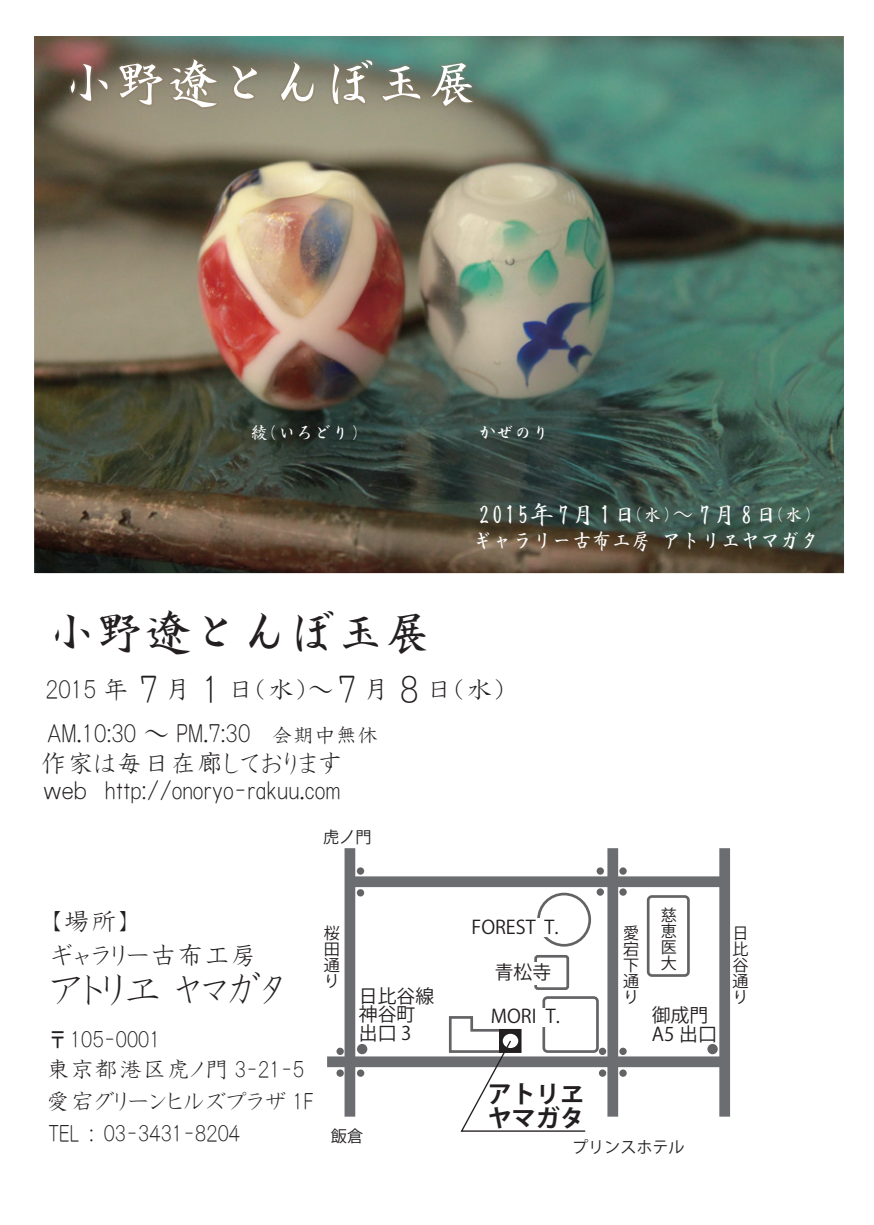
<style>
.page{position:relative;width:874px;height:1225px;background:#fff}
.page>*{position:absolute;margin:0;border:0;box-sizing:border-box;transform-origin:0 0}
.t1{font:52px "Arisawa Kaisho";color:#fff}
.t2{font:48px "Arisawa Kaisho";color:#231f20}
.t3{font:40.2px "HGP Kyokashotai";color:#231f20}
.t4{font:26.8px/43.4px "HGP Kyokashotai";color:#231f20}
.t5{font:26px "Arisawa Kaisho";letter-spacing:.05em;color:#fff}
.t6{font:24.2px/29.4px "HGP Kyokashotai";color:#231f20}
.t7{font:700 24.2px/24.2px "Koz Go Pro";color:#231f20}
.t8{font:22px "Arisawa Kaisho";color:#fff;scale:.9 1}
.t9{font:18.8px/18.8px "Koz Go Pro";color:#231f20}
.t10{font:18px "Arisawa Kaisho";color:#fff}
.t11{font:16px/16px "Koz Go Pro";color:#231f20;text-align:justify}
.s1{font-size:40.2px}
.s2{font-size:21.4px}
</style>
<div class="page">
<div style="left:344px;top:848px;width:11px;height:268px;background:#6c6d70"></div>
<div style="left:607px;top:848px;width:11px;height:268px;background:#6c6d70"></div>
<div style="left:719px;top:848px;width:10px;height:268px;background:#6c6d70"></div>
<div style="left:327px;top:1056px;width:397px;height:11px;background:#6c6d70"></div>
<div style="left:350px;top:876px;width:374px;height:11px;background:#6c6d70"></div>
<div style="left:537px;top:892px;width:53px;height:54px;border:3px solid #636366;border-radius:50%"></div>
<div style="left:542px;top:996px;width:56px;height:57px;border:3px solid #636366;border-radius:4px"></div>
<div style="left:534px;top:955px;width:35px;height:35px;border:3px solid #636366;border-radius:2px"></div>
<div style="left:356px;top:889px;width:8px;height:7px;background:#636366;border-radius:50%"></div>
<div style="left:356px;top:867px;width:8px;height:7px;background:#636366;border-radius:50%"></div>
<div style="left:619px;top:888px;width:7px;height:7px;background:#636366;border-radius:50%"></div>
<div style="left:619px;top:867px;width:7px;height:7px;background:#636366;border-radius:50%"></div>
<div style="left:596px;top:888px;width:7px;height:7px;background:#636366;border-radius:50%"></div>
<div style="left:596px;top:867px;width:7px;height:7px;background:#636366;border-radius:50%"></div>
<div style="left:619px;top:1069px;width:7px;height:7px;background:#636366;border-radius:50%"></div>
<div style="left:619px;top:1047px;width:7px;height:8px;background:#636366;border-radius:50%"></div>
<svg style="left:598px;top:1069px;width:8px;height:7px"></svg>
<svg style="left:598px;top:1047px;width:8px;height:8px"></svg>
<div style="left:357px;top:1069px;width:7px;height:7px;background:#636366;border-radius:50%"></div>
<div style="left:357px;top:1044px;width:10px;height:10px;background:#636366;border-radius:50%"></div>
<div style="left:707px;top:1044px;width:10px;height:10px;background:#636366;border-radius:50%"></div>
<div style="left:336px;top:1069px;width:7px;height:7px;background:#636366;border-radius:50%"></div>
<div style="left:336px;top:1047px;width:7px;height:8px;background:#636366;border-radius:50%"></div>
<svg style="left:447px;top:1016px;width:139px;height:116px"></svg>
<div style="left:535px;top:918px;width:13px;height:19px;background:#fff"></div>
<div style="left:539px;top:1008px;width:13px;height:18px;background:#fff"></div>
<div style="left:534px;top:961px;width:13px;height:23px;background:#fff"></div>
<div style="left:646px;top:895px;width:43px;height:82px;border:3px solid #636366;border-radius:4px"></div>
<img style="left:35px;top:37px;width:807px;height:535px">
<svg style="left:66px;top:55px;width:195px;height:57px;background:#837a67"></svg>
<svg style="left:267px;top:55px;width:215px;height:57px;background:#7b8371"></svg>
<h1 class="t1" style="left:64px;top:62px;width:417px">小野遼とんぼ玉展</h1>
<p class="t10" style="left:251px;top:425px;width:119px">綾（いろどり）</p>
<p class="t10" style="left:478px;top:425px;width:73px">かぜのり</p>
<p class="t5" style="left:477px;top:504px;width:345px">2015年7月1日<sup>（水）</sup>～7月8日<sup>（水）</sup></p>
<p class="t8" style="left:473px;top:532px;width:386px">ギャラリー古布工房 アトリヱヤマガタ</p>
<h2 class="t2" style="left:49px;top:612px;width:385px">小野遼とんぼ玉展</h2>
<p class="t4" style="left:46px;top:668px;width:461px">2015 年 <span class="s1">7</span> 月 <span class="s1">1</span> 日（水）～<span class="s1">7</span> 月 <span class="s1">8</span> 日（水）<br>AM.10:30 ～ PM.7:30 <span class="s2">会期中無休</span></p>
<p class="t4" style="left:40px;top:750px;width:303px;line-height:27px">作家は毎日在廊しておりますｗｅｂ　http://onoryo-rakuu.com</p>
<p class="t11" style="left:323px;top:829px;width:50px">虎ノ門</p>
<p class="t4" style="left:50px;top:900px;width:82px">【場所】</p>
<h3 class="t3" style="left:49px;top:968px;width:236px">アトリヱ ﾔﾏｶﾞﾀ</h3>
<p class="t6" style="left:46px;top:1024px;width:259px">〒105-0001<br>東京都港区虎ノ門 3-21-5</p>
<p class="t6" style="left:46px;top:1085px;width:269px;line-height:32.2px">愛宕グリーンヒルズプラザ 1F<br>TEL ： 03-3431-8204　　</p>
<p class="t4" style="left:50px;top:933px;width:209px">ギャラリー古布工房</p>
<p class="t11" style="left:660px;top:907px;width:17px">慈恵医大</p>
<p class="t9" style="left:471px;top:918px;width:88px">FOREST T.</p>
<p class="t11" style="left:323px;top:925px;width:17px">桜田通り</p>
<p class="t11" style="left:622px;top:925px;width:17px">愛宕下通り</p>
<p class="t11" style="left:732px;top:925px;width:17px;text-align:left">日比谷通り</p>
<p class="t9" style="left:494px;top:963px;width:58px">青松寺</p>
<p class="t9" style="left:359px;top:986px;width:77px">日比谷線神谷町出口 3</p>
<p class="t9" style="left:651px;top:1006px;width:66px">御成門<br>A5 出口</p>
<p class="t9" style="left:490px;top:1007px;width:71px">MOR　T.</p>
<p class="t9" style="left:531px;top:1007px;width:6px">I</p>
<p class="t11" style="left:331px;top:1129px;width:34px">飯倉</p>
<p class="t7" style="left:487px;top:1083px;width:98px">アトリヱヤマガタ</p>
<p class="t11" style="left:571px;top:1139px;width:114px">プリンスホテル</p>
</div>
